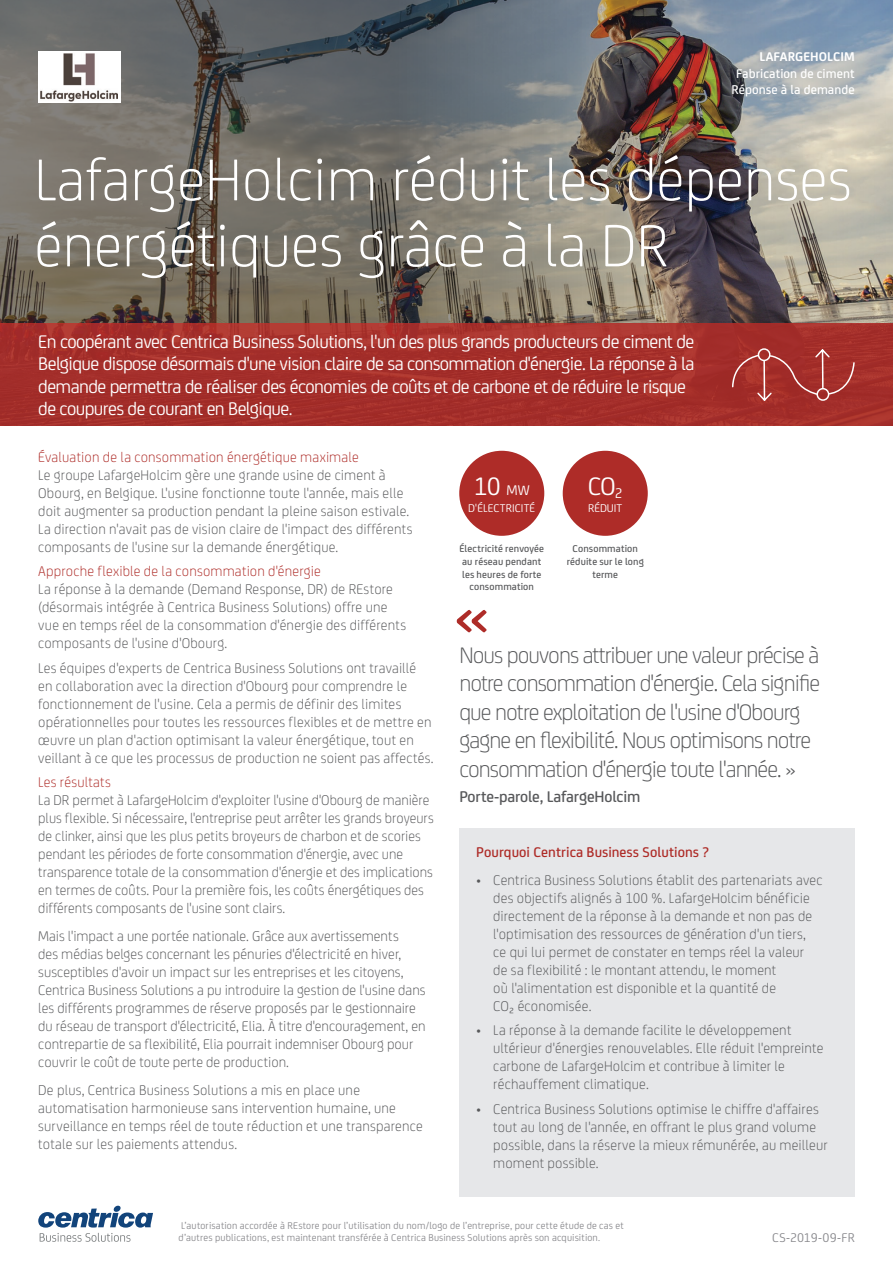
<style>
.page{position:relative;width:893px;height:1263px;background:#fff}
.page>*{position:absolute;margin:0;border:0;box-sizing:border-box;transform-origin:0 0}
.Header_Headline_Whit{font:300 63px/66px "FS Joey Pro";color:#fff}
.Bullets_text{font:27px "FS Joey Pro";color:#fff}
.t1{font:300 24px/28.5px "FS Joey Pro";letter-spacing:-.04em;color:#57585a}
.Header_sub-head{font:19.5px/22.5px "FS Joey Pro";letter-spacing:-.03em;color:#fff}
.Header_sub-head-2{font:500 16.5px "FS Joey Pro";letter-spacing:-.01em;color:#57585a}
.Body_copy{font:300 15px/18px "FS Joey Pro";letter-spacing:.01em;color:#57585a}
.Bullets_text-2{font:300 15px/18px "FS Joey Pro";letter-spacing:.01em;color:#57585a}
.Body_copy_sub-head{font:300 15px "FS Joey Pro";letter-spacing:.01em;color:#ae2c28}
.Body_copy-2{font:500 15px "FS Joey Pro";letter-spacing:.005em;color:#ae2c28}
.Bullets_text-3{font:500 13.5px/16.5px "FS Joey Pro";letter-spacing:.005em;color:#fff;text-align:right}
.Bullets_text-4{font:13.5px "FS Joey Pro";letter-spacing:.01em;color:#8a8a8e}
.Bullets_text-5{font:12px "FS Joey Pro";letter-spacing:.005em;color:#fff}
.Footer_text{font:10.5px/12px "FS Joey Pro";letter-spacing:.015em;color:#8a8a8e}
.Bullets_text-6{font:500 10.5px/12.8px "FS Joey Pro";letter-spacing:.01em;color:#57585a;text-align:center}
.s1{font-weight:700}
.s2{color:#ae2c28}
.s3{font-size:15px}
</style>
<div class="page">
<div style="left:459px;top:828px;width:396px;height:369px;background:#e6e7e9"></div>
<svg style="left:457px;top:610px;width:30px;height:23px"></svg>
<div style="left:563px;top:451px;width:85px;height:85px;background:#ae2c28;border-radius:50%"></div>
<div style="left:459px;top:451px;width:85px;height:85px;background:#ae2c28;border-radius:50%"></div>
<svg style="left:38px;top:1206px;width:115px;height:21px"></svg>
<svg style="left:40px;top:1233px;width:90px;height:9px"></svg>
<img style="left:0;top:0;width:893px;height:323px">
<div style="left:38px;top:51px;width:82px;height:51px;background:#fff"></div>
<img style="left:41px;top:54px;width:76px;height:47px">
<div style="left:0;top:323px;width:893px;height:102px;background:linear-gradient(to right,#a52f2b,#a52f2b)"></div>
<svg style="left:731px;top:348px;width:125px;height:54px;background:#aa3d39"></svg>
<p class="Bullets_text-3" style="left:731px;top:48px;width:125px"><span class="s1">LAFARGEHOLCIM<br></span>Fabrication de ciment<br>Réponse à la demande</p>
<p class="Header_Headline_Whit" style="left:34px;top:143px;width:819px">LafargeHolcim réduit les dépenses énergétiques grâce à la DR</p>
<p class="Header_sub-head" style="left:38px;top:329px;width:658px">En coopérant avec Centrica Business Solutions, l'un des plus grands producteurs de ciment de Belgique dispose désormais d'une vision claire de sa consommation d'énergie. La réponse à la demande permettra de réaliser des économies de coûts et de carbone et de réduire le risque de coupures de courant en Belgique.</p>
<p class="Body_copy_sub-head" style="left:38px;top:446px;width:322px">Évaluation de la consommation énergétique maximale</p>
<p class="Body_copy" style="left:38px;top:465px;width:376px">Le groupe LafargeHolcim gère une grande usine de ciment à Obourg, en Belgique. L'usine fonctionne toute l'année, mais elle doit augmenter sa production pendant la pleine saison estivale.<br>La direction n'avait pas de vision claire de l'impact des différents composants de l'usine sur la demande énergétique.</p>
<p class="Body_copy_sub-head" style="left:38px;top:561px;width:284px">Approche flexible de la consommation d'énergie</p>
<p class="Body_copy" style="left:38px;top:579px;width:369px">La réponse à la demande (Demand Response, DR) de REstore (désormais intégrée à Centrica Business Solutions) offre une vue en temps réel de la consommation d'énergie des différents composants de l'usine d'Obourg.</p>
<p class="Body_copy" style="left:38px;top:658px;width:397px">Les équipes d'experts de Centrica Business Solutions ont travaillé en collaboration avec la direction d'Obourg pour comprendre le fonctionnement de l'usine. Cela a permis de définir des limites opérationnelles pour toutes les ressources flexibles et de mettre en œuvre un plan d'action optimisant la valeur énergétique, tout en veillant à ce que les processus de production ne soient pas affectés.</p>
<p class="Body_copy" style="left:38px;top:772px;width:397px"><span class="s2">Les résultats<br></span>La DR permet à LafargeHolcim d'exploiter l'usine d'Obourg de manière plus flexible. Si nécessaire, l'entreprise peut arrêter les grands broyeurs de clinker, ainsi que les plus petits broyeurs de charbon et de scories pendant les périodes de forte consommation d'énergie, avec une transparence totale de la consommation d'énergie et des implications en termes de coûts. Pour la première fois, les coûts énergétiques des différents composants de l'usine sont clairs.</p>
<p class="Body_copy" style="left:38px;top:926px;width:389px">Mais l'impact a une portée nationale. Grâce aux avertissements<br>des médias belges concernant les pénuries d'électricité en hiver, susceptibles d'avoir un impact sur les entreprises et les citoyens, Centrica Business Solutions a pu introduire la gestion de l'usine dans les différents programmes de réserve proposés par le gestionnaire du réseau de transport d'électricité, Elia. À titre d'encouragement, en contrepartie de sa flexibilité, Elia pourrait indemniser Obourg pour couvrir le coût de toute perte de production.</p>
<p class="Body_copy" style="left:38px;top:1080px;width:386px">De plus, Centrica Business Solutions a mis en place une automatisation harmonieuse sans intervention humaine, une surveillance en temps réel de toute réduction et une transparence totale sur les paiements attendus.</p>
<p class="Bullets_text" style="left:474px;top:467px;width:57px">10 <span class="s3">MW</span></p>
<p class="Bullets_text-5" style="left:468px;top:499px;width:69px">D'ÉLECTRICITÉ</p>
<p class="Bullets_text-6" style="left:459px;top:542px;width:86px">Électricité renvoyée au réseau pendant les heures de forte consommation</p>
<p class="Bullets_text" style="left:588px;top:467px;width:36px">CO<sub>2</sub></p>
<p class="Bullets_text-5" style="left:588px;top:499px;width:36px">RÉDUIT</p>
<p class="Bullets_text-6" style="left:567px;top:542px;width:79px">Consommation réduite sur le long terme</p>
<p class="t1" style="left:459px;top:639px;width:362px">Nous pouvons attribuer une valeur précise à notre consommation d'énergie. Cela signifie que notre exploitation de l'usine d'Obourg gagne en flexibilité. Nous optimisons notre consommation d'énergie toute l'année. »</p>
<p class="Header_sub-head-2" style="left:459px;top:785px;width:183px">Porte-parole, LafargeHolcim</p>
<p class="Body_copy-2" style="left:476px;top:841px;width:234px">Pourquoi Centrica Business Solutions ?</p>
<p class="Bullets_text-2" style="left:493px;top:870px;width:331px;text-indent:-17px">• Centrica Business Solutions établit des partenariats avec des objectifs alignés à 100 %. LafargeHolcim bénéficie directement de la réponse à la demande et non pas de l'optimisation des ressources de génération d'un tiers,<br>ce qui lui permet de constater en temps réel la valeur<br>de sa flexibilité : le montant attendu, le moment<br>où l'alimentation est disponible et la quantité de<br>CO₂ économisée.</p>
<p class="Bullets_text-2" style="left:493px;top:1020px;width:332px;text-indent:-17px">• La réponse à la demande facilite le développement ultérieur d'énergies renouvelables. Elle réduit l'empreinte carbone de LafargeHolcim et contribue à limiter le réchauffement climatique.</p>
<p class="Bullets_text-2" style="left:493px;top:1099px;width:336px;text-indent:-17px">• Centrica Business Solutions optimise le chiffre d'affaires tout au long de l'année, en offrant le plus grand volume possible, dans la réserve la mieux rémunérée, au meilleur moment possible.</p>
<p class="Footer_text" style="left:179px;top:1219px;width:447px">L’autorisation accordée à REstore pour l’utilisation du nom/logo de l’entreprise, pour cette étude de cas et d’autres publications, est maintenant transférée à Centrica Business Solutions après son acquisition.</p>
<p class="Bullets_text-4" style="left:772px;top:1228px;width:84px">CS-2019-09-FR</p>
</div>
